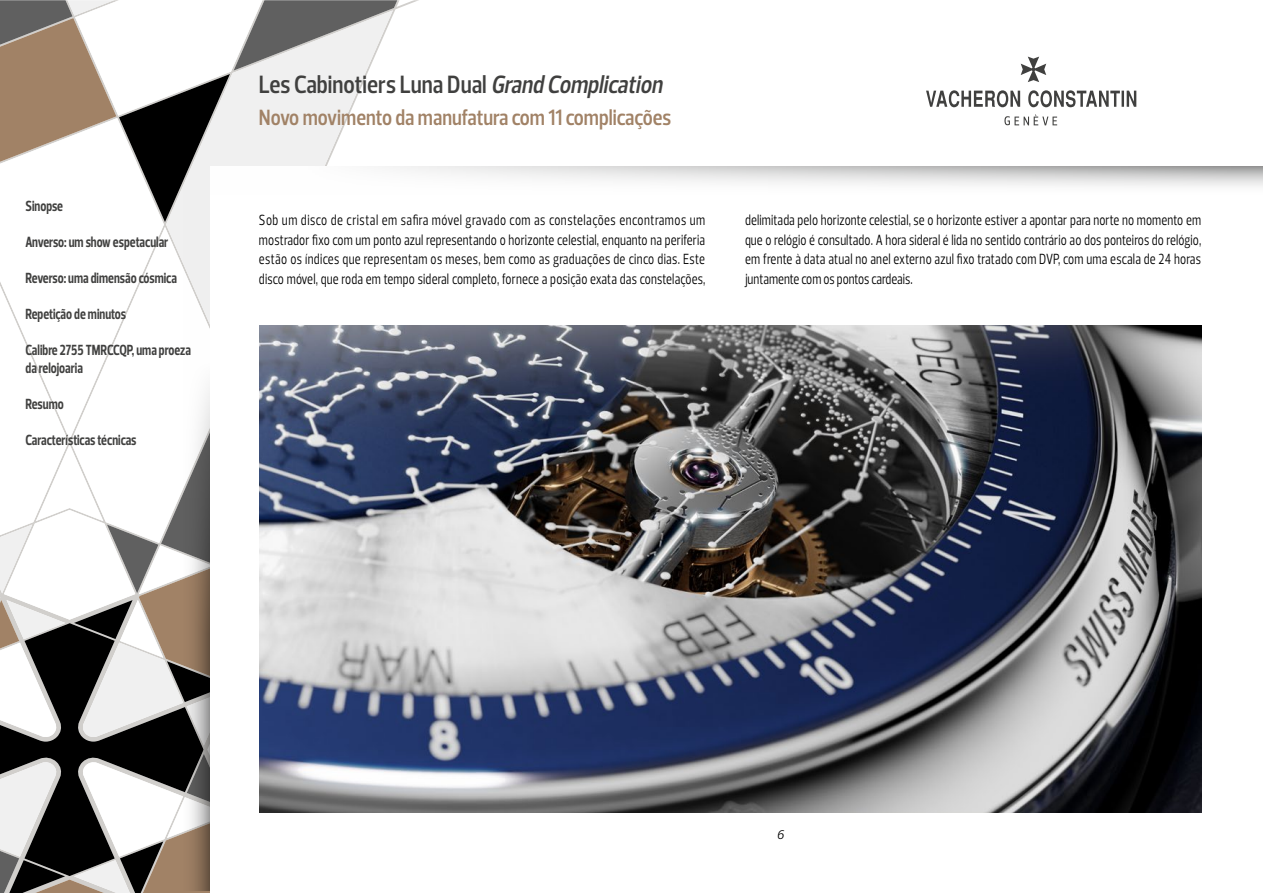
<style>
.page{position:relative;width:1263px;height:893px;background:#fff}
.page>*{position:absolute;margin:0;border:0;box-sizing:border-box;transform-origin:0 0}
.t1{font:600 25.5px "Prelo Condensed";color:#40403f}
.t2{font:600 22.5px "Prelo Condensed";color:#a18266}
.t3{font:15px/19.5px "Prelo Condensed";letter-spacing:.01em;color:#000;text-align:justify;scale:.9 1}
.t4{font:700 15px/18px "Prelo Condensed";color:#40403f;scale:.9 1}
.t5{font:italic 12.75px "Prelo";color:#000}
.s1{font-style:italic}
</style>
<div class="page">
<svg style="left:0;top:745px;width:163px;height:9px"></svg>
<svg style="left:0;top:754px;width:210px;height:139px"></svg>
<svg style="left:0;top:286px;width:163px;height:459px"></svg>
<svg style="left:0;top:0;width:397px;height:221px"></svg>
<svg style="left:926px;top:57px;width:210px;height:68px"></svg>
<svg style="left:163px;top:190px;width:47px;height:701px"></svg>
<div style="left:210px;top:166px;width:1052px;height:727px;background:#fff"></div>
<svg style="left:385px;top:166px;width:877px;height:20px"></svg>
<img style="left:259px;top:325px;width:942px;height:487px">
<p class="t4" style="left:26px;top:197px;width:43px">Sinopse</p>
<p class="t4" style="left:26px;top:233px;width:160px">Anverso: um show espetacular</p>
<p class="t4" style="left:26px;top:269px;width:170px">Reverso: uma dimensão cósmica</p>
<p class="t4" style="left:26px;top:305px;width:113px">Repetição de minutos</p>
<p class="t4" style="left:26px;top:341px;width:185px">Calibre 2755 TMRCCQP, uma proeza da relojoaria</p>
<p class="t4" style="left:26px;top:395px;width:44px">Resumo</p>
<p class="t4" style="left:26px;top:431px;width:125px">Características técnicas</p>
<h1 class="t1" style="left:259px;top:69px;width:410px">Les Cabinotiers Luna Dual <span class="s1">Grand Complication</span></h1>
<h2 class="t2" style="left:259px;top:104px;width:414px">Novo movimento da manufatura com 11 complicações</h2>
<p class="t3" style="left:259px;top:210px;width:498px">Sob um disco de cristal em safira móvel gravado com as constelações encontramos um mostrador fixo com um ponto azul representando o horizonte celestial, enquanto na periferia estão os índices que representam os meses, bem como as graduações de cinco dias. Este disco móvel, que roda em tempo sideral completo, fornece a posição exata das constelações,</p>
<p class="t3" style="left:745px;top:210px;width:508px">delimitada pelo horizonte celestial, se o horizonte estiver a apontar para norte no momento em que o relógio é consultado. A hora sideral é lida no sentido contrário ao dos ponteiros do relógio, em frente à data atual no anel externo azul fixo tratado com DVP, com uma escala de 24 horas juntamente com os pontos cardeais.</p>
<p class="t5" style="left:777px;top:826px;width:9px">6</p>
</div>
